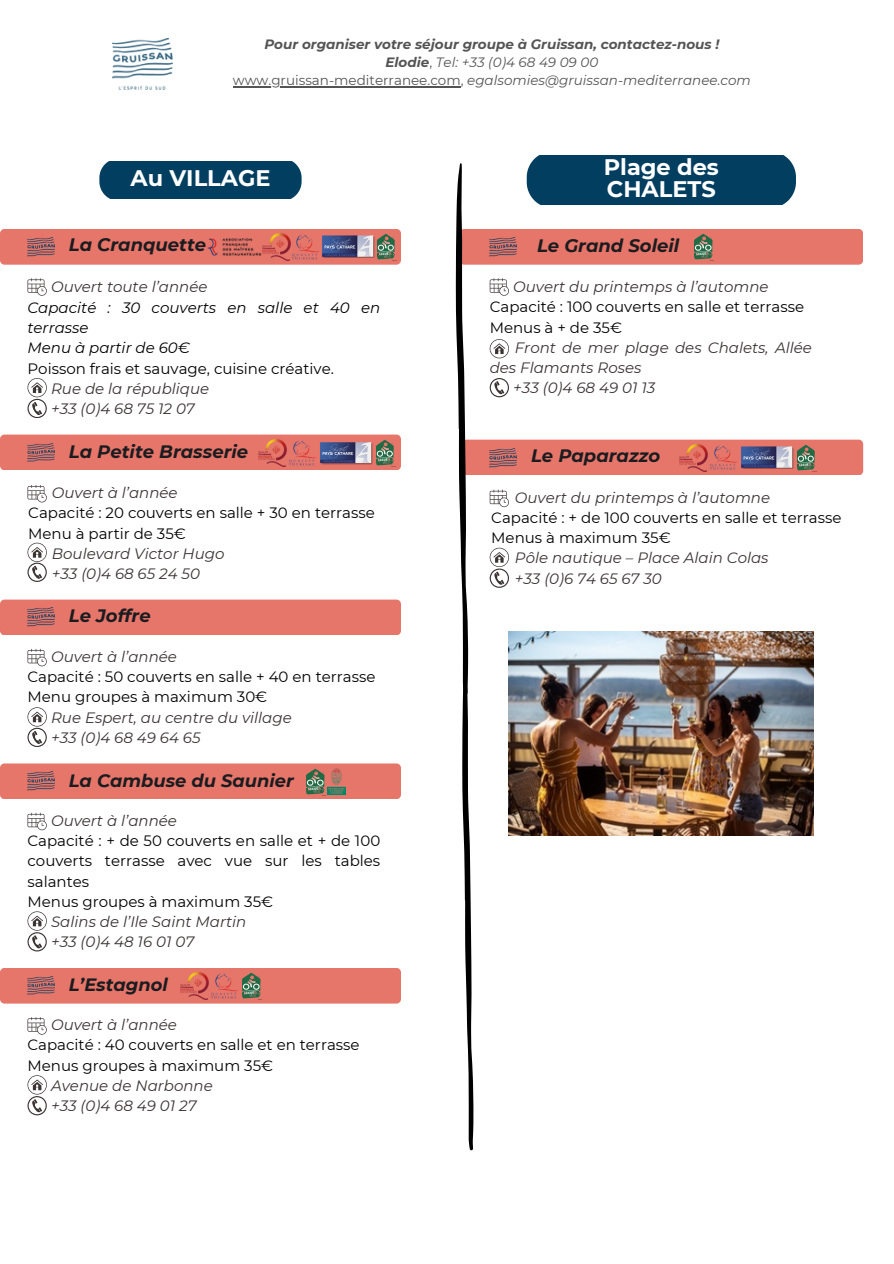
<style>
.page{position:relative;width:894px;height:1264px;background:#fff}
.page>*{position:absolute;margin:0;border:0;box-sizing:border-box;transform-origin:0 0}
.t1{font:700 22.5px/21.3px "Montserrat";color:#fff}
.t2{font:italic 700 18px "Montserrat";color:#1b1c1f}
.t3{font:italic 700 17.85px "Montserrat";color:#1b1c1f}
.t4{font:15px/20.2px "Montserrat";color:#000;text-align:justify}
.t5{font:italic 15px/20.2px "Montserrat";color:#3c3333}
.t6{font:italic 15px/20.2px "Montserrat";color:#000}
.t7{font:italic 13.5px "Montserrat";color:#545454}
.t8{font:italic 700 13.5px "Montserrat";color:#545454}
.s1{font-weight:700}
.s2{font-style:normal}
</style>
<div class="page">
<svg style="left:489px;top:547px;width:19px;height:40px"></svg>
<svg style="left:489px;top:489px;width:19px;height:18px"></svg>
<div style="left:462px;top:439px;width:400px;height:36px;background:#e6756a;border-radius:4px"></div>
<img style="left:489px;top:448px;width:27px;height:19px">
<img style="left:741px;top:446px;width:53px;height:22px">
<img style="left:796px;top:444px;width:19px;height:27px">
<img style="left:679px;top:444px;width:58px;height:27px">
<div style="left:459px;top:229px;width:403px;height:36px;background:#e6756a;border-radius:4px"></div>
<svg style="left:489px;top:378px;width:19px;height:19px"></svg>
<svg style="left:489px;top:278px;width:19px;height:18px"></svg>
<svg style="left:489px;top:339px;width:19px;height:19px"></svg>
<img style="left:489px;top:238px;width:27px;height:19px">
<img style="left:693px;top:233px;width:20px;height:27px">
<div style="left:0;top:434px;width:401px;height:36px;background:#e6756a;border-radius:5px"></div>
<svg style="left:27px;top:542px;width:20px;height:39px"></svg>
<svg style="left:27px;top:485px;width:20px;height:17px"></svg>
<img style="left:27px;top:443px;width:27px;height:19px">
<img style="left:320px;top:442px;width:53px;height:22px">
<img style="left:375px;top:439px;width:19px;height:27px">
<img style="left:258px;top:439px;width:28px;height:27px">
<img style="left:289px;top:440px;width:27px;height:26px">
<div style="left:0;top:599px;width:401px;height:36px;background:#e6756a;border-radius:5px"></div>
<svg style="left:27px;top:707px;width:20px;height:40px"></svg>
<svg style="left:27px;top:649px;width:20px;height:17px"></svg>
<img style="left:27px;top:607px;width:27px;height:20px">
<div style="left:0;top:763px;width:401px;height:36px;background:#e6756a;border-radius:4px"></div>
<svg style="left:27px;top:911px;width:20px;height:40px"></svg>
<svg style="left:27px;top:812px;width:20px;height:18px"></svg>
<img style="left:305px;top:768px;width:40px;height:27px">
<img style="left:27px;top:771px;width:27px;height:19px">
<div style="left:0;top:967px;width:401px;height:36px;background:#e6756a;border-radius:4px"></div>
<svg style="left:27px;top:1075px;width:20px;height:40px"></svg>
<svg style="left:27px;top:1017px;width:20px;height:17px"></svg>
<img style="left:27px;top:976px;width:27px;height:19px">
<img style="left:241px;top:972px;width:20px;height:27px">
<img style="left:181px;top:972px;width:57px;height:27px">
<img style="left:508px;top:631px;width:305px;height:204px">
<svg style="left:455px;top:163px;width:18px;height:987px"></svg>
<img style="left:113px;top:38px;width:59px;height:52px">
<div style="left:99px;top:161px;width:202px;height:37px;background:#023e60"></div>
<div style="left:526px;top:155px;width:269px;height:50px;background:#023e60"></div>
<div style="left:0;top:229px;width:401px;height:36px;background:#e6756a;border-radius:4px"></div>
<img style="left:27px;top:238px;width:27px;height:19px">
<img style="left:322px;top:235px;width:53px;height:23px">
<svg style="left:27px;top:378px;width:20px;height:40px"></svg>
<svg style="left:27px;top:278px;width:20px;height:18px"></svg>
<img style="left:376px;top:233px;width:19px;height:27px">
<img style="left:262px;top:233px;width:57px;height:27px">
<img style="left:207px;top:238px;width:54px;height:18px">
<hr style="left:233px;top:86px;width:227px;height:1px;background:#545454">
<p class="t8" style="left:264px;top:36px;width:456px">Pour organiser votre séjour groupe à Gruissan, contactez-nous !</p>
<p class="t7" style="left:385px;top:54px;width:214px"><span class="s1">Elodie</span><span class="s2">,</span> Tel: +33 (0)4 68 49 09 00</p>
<h2 class="t7" style="left:233px;top:72px;width:519px"><span class="s2">www.gruissan-mediterranee.com,</span> egalsomies@gruissan-mediterranee.com</h2>
<p class="t1" style="left:130px;top:167px;width:141px">Au VILLAGE</p>
<p class="t1" style="left:603px;top:156px;width:117px">Plage des<br>CHALETS</p>
<h2 class="t2" style="left:69px;top:234px;width:139px">La Cranquette</h2>
<p class="t5" style="left:51px;top:277px;width:158px">Ouvert toute l’année</p>
<p class="t6" style="left:27px;top:297px;width:354px">Capacité : 30 couverts en salle et 40 en terrasse</p>
<p class="t6" style="left:27px;top:338px;width:164px">Menu à partir de 60€</p>
<p class="t4" style="left:27px;top:358px;width:308px">Poisson frais et sauvage, cuisine créative.</p>
<p class="t5" style="left:51px;top:378px;width:160px">Rue de la république</p>
<p class="t5" style="left:51px;top:398px;width:145px">+33 (0)4 68 75 12 07</p>
<p class="t2" style="left:69px;top:440px;width:181px">La Petite Brasserie</p>
<p class="t5" style="left:52px;top:482px;width:127px">Ouvert à l’année</p>
<p class="t4" style="left:28px;top:503px;width:348px">Capacité : 20 couverts en salle + 30 en terrasse</p>
<p class="t4" style="left:28px;top:523px;width:159px">Menu à partir de 35€</p>
<p class="t5" style="left:52px;top:543px;width:174px">Boulevard Victor Hugo</p>
<p class="t5" style="left:52px;top:563px;width:150px">+33 (0)4 68 65 24 50</p>
<p class="t2" style="left:69px;top:604px;width:83px">Le Joffre</p>
<p class="t5" style="left:51px;top:646px;width:127px">Ouvert à l’année</p>
<p class="t4" style="left:27px;top:666px;width:349px">Capacité : 50 couverts en salle + 40 en terrasse</p>
<p class="t4" style="left:27px;top:687px;width:241px">Menu groupes à maximum 30€</p>
<p class="t5" style="left:51px;top:707px;width:242px">Rue Espert, au centre du village</p>
<p class="t5" style="left:51px;top:727px;width:151px">+33 (0)4 68 49 64 65</p>
<h2 class="t3" style="left:69px;top:769px;width:226px">La Cambuse du Saunier</h2>
<p class="t5" style="left:51px;top:810px;width:127px">Ouvert à l’année</p>
<p class="t4" style="left:27px;top:830px;width:354px">Capacité : + de 50 couverts en salle et + de 100 couverts terrasse avec vue sur les tables salantes</p>
<p class="t4" style="left:27px;top:891px;width:247px">Menus groupes à maximum 35€</p>
<p class="t5" style="left:51px;top:911px;width:197px">Salins de l’Ile Saint Martin</p>
<p class="t5" style="left:51px;top:931px;width:144px">+33 (0)4 48 16 01 07</p>
<p class="t3" style="left:69px;top:974px;width:100px">L’Estagnol</p>
<p class="t5" style="left:51px;top:1014px;width:127px">Ouvert à l’année</p>
<p class="t4" style="left:27px;top:1034px;width:333px">Capacité : 40 couverts en salle et en terrasse</p>
<p class="t4" style="left:27px;top:1055px;width:247px">Menus groupes à maximum 35€</p>
<p class="t5" style="left:51px;top:1075px;width:163px">Avenue de Narbonne</p>
<p class="t5" style="left:51px;top:1095px;width:147px">+33 (0)4 68 49 01 27</p>
<h1 class="t2" style="left:537px;top:235px;width:144px">Le Grand Soleil</h1>
<p class="t5" style="left:513px;top:276px;width:257px">Ouvert du printemps à l’automne</p>
<h2 class="t4" style="left:489px;top:297px;width:316px">Capacité : 100 couverts en salle et terrasse</h2>
<p class="t4" style="left:489px;top:317px;width:134px">Menus à + de 35€</p>
<p class="t5" style="left:489px;top:337px;width:324px;text-indent:25px">Front de mer plage des Chalets, Allée des Flamants Roses</p>
<p class="t5" style="left:513px;top:378px;width:143px">+33 (0)4 68 49 01 13</p>
<p class="t2" style="left:531px;top:444px;width:131px">Le Paparazzo</p>
<p class="t5" style="left:514px;top:487px;width:257px">Ouvert du printemps à l’automne</p>
<p class="t4" style="left:491px;top:507px;width:351px">Capacité : + de 100 couverts en salle et terrasse</p>
<p class="t4" style="left:491px;top:527px;width:181px">Menus à maximum 35€</p>
<p class="t5" style="left:514px;top:548px;width:255px">Pôle nautique – Place Alain Colas</p>
<p class="t5" style="left:514px;top:568px;width:148px">+33 (0)6 74 65 67 30</p>
</div>
